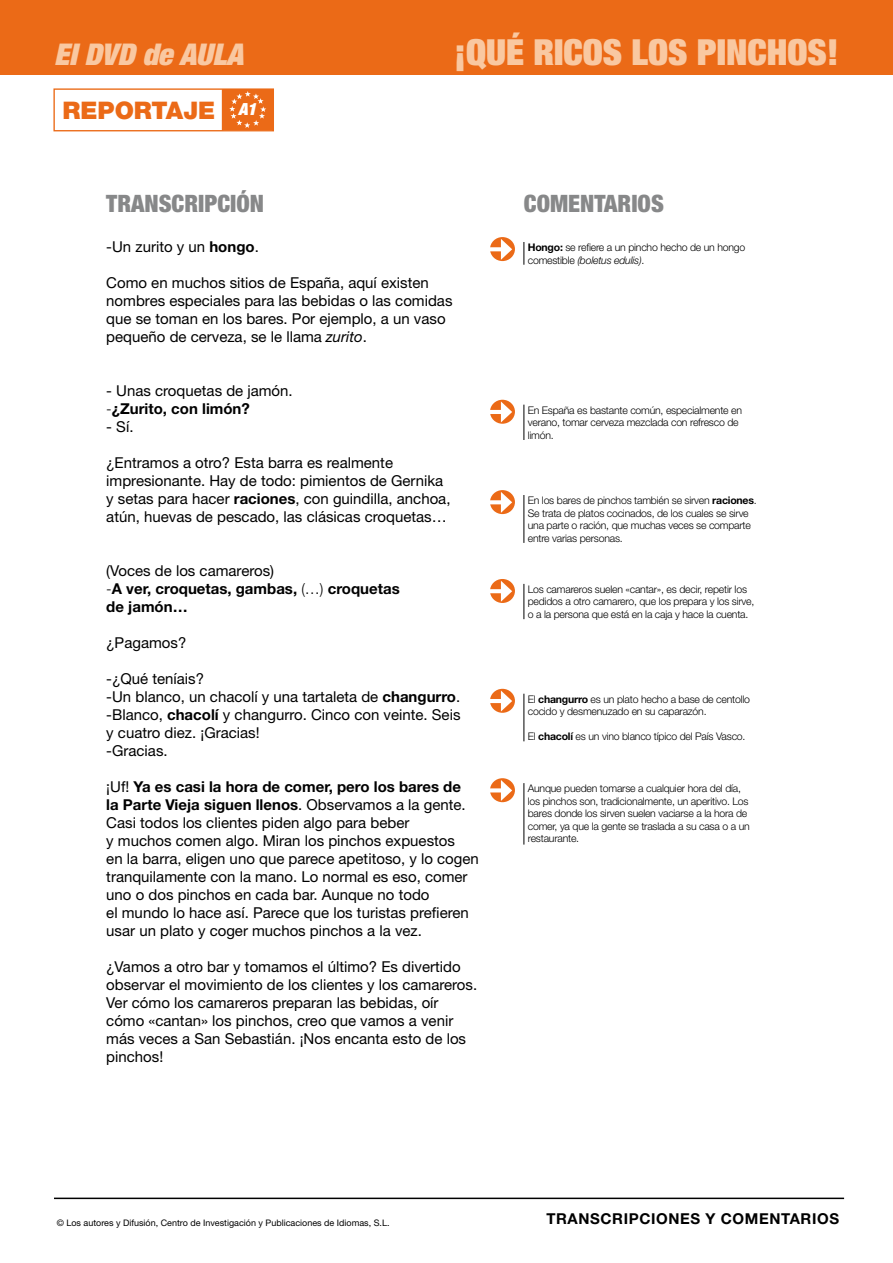
<style>
.page{position:relative;width:893px;height:1263px;background:#fff}
.page>*{position:absolute;margin:0;border:0;box-sizing:border-box;transform-origin:0 0}
.t1{font:900 expanded 36px "Helvetica Neue";color:#f9c8a1}
.t2{font:italic 900 expanded 30px "Helvetica Neue";color:#f9c8a1}
.t3{font:900 24.3px "Helvetica Neue";color:#eb6a17}
.t4{font:900 condensed 24px "Helvetica Neue";color:#878889}
.t5{font:15px/18px "Helvetica Neue";color:#000}
.t6{font:700 15px/18px "Helvetica Neue";color:#000}
.t7{font:300 10.5px/12.6px "Helvetica Neue";letter-spacing:-.02em;color:#000}
.t8{font:9px "Helvetica Neue";color:#000}
.s1{font-weight:700}
.s2{font-style:italic}
.s3{font-weight:300}
.s4{font-weight:400}
</style>
<div class="page">
<svg style="left:523px;top:242px;width:1px;height:23px"></svg>
<svg style="left:490px;top:237px;width:25px;height:24px"></svg>
<hr style="left:476px;top:247px;width:29px;height:4px;background:#fff">
<svg style="left:501px;top:239px;width:11px;height:21px"></svg>
<hr style="left:54px;top:1197px;width:790px;height:2px;background:#000">
<div style="left:0;top:0;width:893px;height:75px;background:#eb6a17"></div>
<div style="left:223px;top:89px;width:50px;height:41px;background:#eb6a17"></div>
<svg style="left:229px;top:91px;width:37px;height:37px"></svg>
<div style="left:53px;top:88px;width:221px;height:43px;border:1px solid #eb6a17"></div>
<hr style="left:222px;top:89px;width:1px;height:42px;background:#eb6a17">
<hr style="left:523px;top:584px;width:1px;height:35px;background:#000">
<svg style="left:490px;top:579px;width:25px;height:24px"></svg>
<hr style="left:476px;top:589px;width:29px;height:4px;background:#fff">
<svg style="left:501px;top:581px;width:11px;height:21px"></svg>
<hr style="left:523px;top:405px;width:1px;height:35px;background:#000">
<svg style="left:490px;top:400px;width:25px;height:24px"></svg>
<hr style="left:476px;top:410px;width:29px;height:4px;background:#fff">
<svg style="left:501px;top:401px;width:11px;height:21px"></svg>
<hr style="left:523px;top:495px;width:1px;height:48px;background:#000">
<svg style="left:490px;top:490px;width:25px;height:24px"></svg>
<hr style="left:476px;top:500px;width:29px;height:4px;background:#fff">
<svg style="left:501px;top:492px;width:11px;height:21px"></svg>
<hr style="left:523px;top:694px;width:1px;height:47px;background:#000">
<svg style="left:490px;top:689px;width:25px;height:24px"></svg>
<hr style="left:476px;top:699px;width:29px;height:4px;background:#fff">
<svg style="left:501px;top:690px;width:11px;height:21px"></svg>
<hr style="left:523px;top:783px;width:1px;height:61px;background:#000">
<svg style="left:490px;top:778px;width:25px;height:24px"></svg>
<hr style="left:476px;top:788px;width:29px;height:4px;background:#fff">
<svg style="left:501px;top:780px;width:11px;height:21px"></svg>
<h2 class="t2" style="left:54px;top:35px;width:191px">El DVD de AULA</h2>
<h3 class="t3" style="left:63px;top:96px;width:195px">REPORTAJE <sup>A1</sup></h3>
<h1 class="t1" style="left:454px;top:29px;width:386px">¡QUÉ RICOS LOS PINCHOS!</h1>
<h3 class="t4" style="left:106px;top:189px;width:159px">TRANSCRIPCIÓN</h3>
<p class="t5" style="left:106px;top:237px;width:154px">-Un zurito y un <span class="s1">hongo</span>.</p>
<p class="t5" style="left:106px;top:273px;width:348px">Como en muchos sitios de España, aquí existen nombres especiales para las bebidas o las comidas que se toman en los bares. Por ejemplo, a un vaso pequeño de cerveza, se le llama <span class="s2">zurito</span>.</p>
<p class="t5" style="left:106px;top:381px;width:188px">- Unas croquetas de jamón. <span class="s3">-</span><span class="s1">¿Zurito, con limón?</span></p>
<p class="t5" style="left:106px;top:417px;width:29px">- Sí.</p>
<p class="t5" style="left:106px;top:453px;width:346px">¿Entramos a otro? Esta barra es realmente impresionante. Hay de todo: pimientos de Gernika y setas para hacer <span class="s1">raciones</span>, con guindilla, anchoa, atún, huevas de pescado, las clásicas croquetas…</p>
<p class="t6" style="left:106px;top:561px;width:295px"><span class="s4">(Voces de los camareros)<br></span><span class="s3">-</span>A ver, croquetas, gambas, <span class="s3">(…)</span> croquetas de jamón…</p>
<p class="t5" style="left:106px;top:633px;width:82px">¿Pagamos?</p>
<p class="t5" style="left:106px;top:669px;width:356px">-¿Qué teníais?<br>-Un blanco, un chacolí y una tartaleta de <span class="s1">changurro</span>. -Blanco, <span class="s1">chacolí</span> y changurro. Cinco con veinte. Seis y cuatro diez. ¡Gracias!<br>-Gracias.</p>
<p class="t5" style="left:106px;top:777px;width:374px">¡Uf! <span class="s1">Ya es casi la hora de comer, pero los bares de<br>la Parte Vieja siguen llenos</span>. Observamos a la gente.<br>Casi todos los clientes piden algo para beber<br>y muchos comen algo. Miran los pinchos expuestos<br>en la barra, eligen uno que parece apetitoso, y lo cogen tranquilamente con la mano. Lo normal es eso, comer uno o dos pinchos en cada bar. Aunque no todo<br>el mundo lo hace así. Parece que los turistas prefieren usar un plato y coger muchos pinchos a la vez.</p>
<p class="t5" style="left:106px;top:957px;width:372px">¿Vamos a otro bar y tomamos el último? Es divertido observar el movimiento de los clientes y los camareros.<br>Ver cómo los camareros preparan las bebidas, oír cómo «cantan» los pinchos, creo que vamos a venir más veces a San Sebastián. ¡Nos encanta esto de los pinchos!</p>
<h3 class="t4" style="left:524px;top:189px;width:141px">COMENTARIOS</h3>
<p class="t7" style="left:528px;top:241px;width:219px"><span class="s1">Hongo:</span> se refiere a un pincho hecho de un hongo comestible <span class="s2">(boletus edulis)</span>.</p>
<p class="t7" style="left:528px;top:403px;width:216px">En España es bastante común, especialmente en verano, tomar cerveza mezclada con refresco de limón.</p>
<p class="t7" style="left:528px;top:494px;width:230px">En los bares de pinchos también se sirven <span class="s1">raciones</span>.<br>Se trata de platos cocinados, de los cuales se sirve una parte o ración, que muchas veces se comparte entre varias personas.</p>
<p class="t7" style="left:528px;top:583px;width:228px">Los camareros suelen «cantar», es decir, repetir los pedidos a otro camarero, que los prepara y los sirve, o a la persona que está en la caja y hace la cuenta.</p>
<p class="t7" style="left:528px;top:692px;width:224px">El <span class="s1">changurro</span> es un plato hecho a base de centollo cocido y desmenuzado en su caparazón.</p>
<p class="t7" style="left:528px;top:730px;width:219px">El <span class="s1">chacolí</span> es un vino blanco típico del País Vasco.</p>
<p class="t7" style="left:528px;top:782px;width:223px">Aunque pueden tomarse a cualquier hora del día, los pinchos son, tradicionalmente, un aperitivo. Los bares donde los sirven suelen vaciarse a la hora de comer, ya que la gente se traslada a su casa o a un restaurante.</p>
<p class="t8" style="left:57px;top:1217px;width:334px">© Los autores y Difusión, Centro de Investigación y Publicaciones de Idiomas, S.L.</p>
<p class="t6" style="left:546px;top:1209px;width:12px">transcripciones</p>
<p class="t6" style="left:705px;top:1209px;width:28px">y comentarios</p>
</div>
